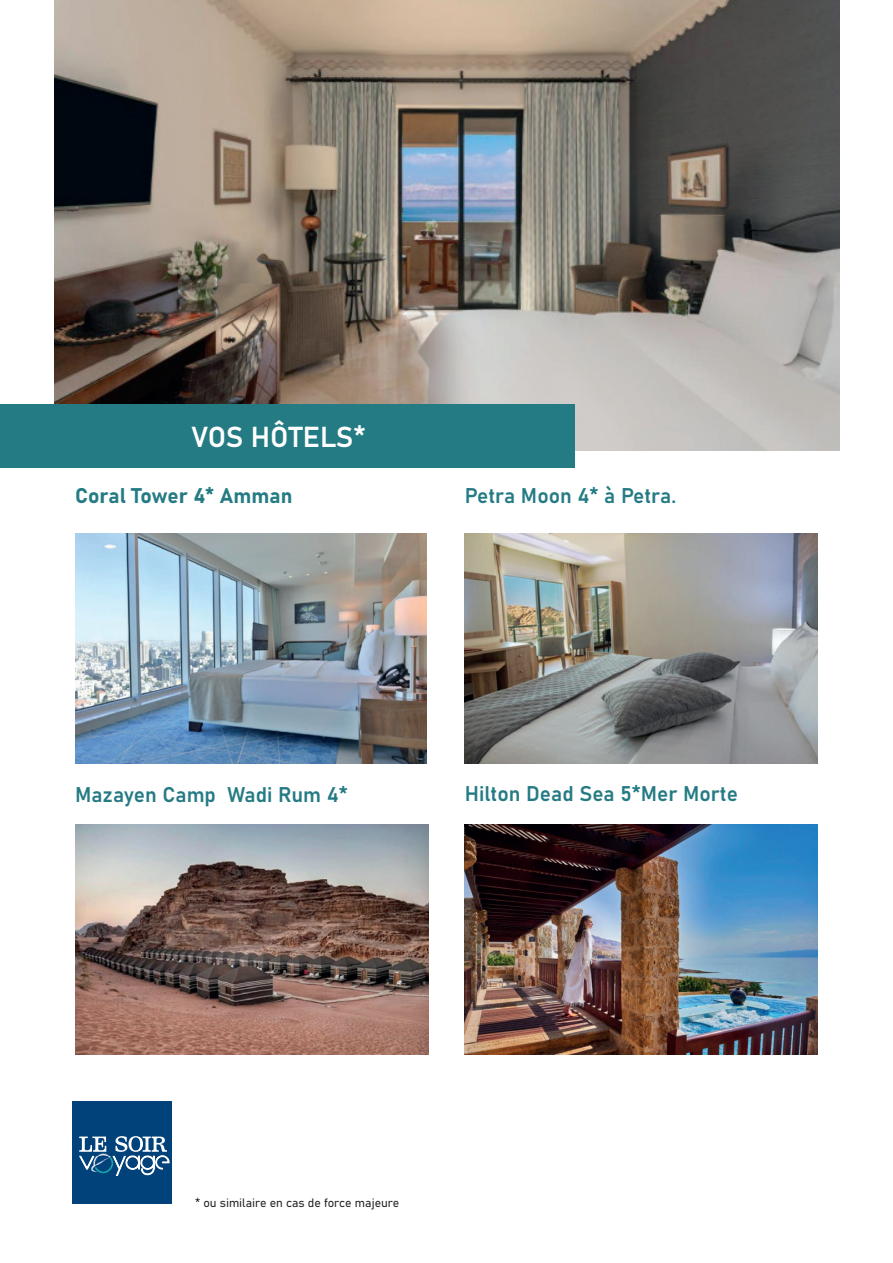
<style>
.page{position:relative;width:893px;height:1263px;background:#fff}
.page>*{position:absolute;margin:0;border:0;box-sizing:border-box;transform-origin:0 0}
.t1{font:28.5px "Bahnschrift";color:#fff}
.t2{font:21px "Bahnschrift";color:#257b84}
.t3{font:12px "Bahnschrift";color:#231f20}
</style>
<div class="page">
<img style="left:55px;top:0;width:784px;height:451px">
<div style="left:72px;top:1101px;width:100px;height:102px;background:#004279"></div>
<svg style="left:79px;top:1136px;width:91px;height:40px"></svg>
<img style="left:75px;top:534px;width:352px;height:229px">
<img style="left:465px;top:534px;width:353px;height:229px">
<img style="left:75px;top:825px;width:353px;height:229px">
<img style="left:465px;top:825px;width:353px;height:229px">
<div style="left:0;top:404px;width:574px;height:64px;background:#257b84"></div>
<h1 class="t1" style="left:191px;top:415px;width:176px">VOS HÔTELS*</h1>
<p class="t2" style="left:75px;top:479px;width:219px">Coral Tower 4* Amman</p>
<p class="t2" style="left:465px;top:479px;width:213px">Petra Moon 4* à Petra.</p>
<p class="t2" style="left:75px;top:779px;width:274px">Mazayen Camp Wadi Rum 4*</p>
<p class="t2" style="left:465px;top:778px;width:275px">Hilton Dead Sea 5*Mer Morte</p>
<p class="t3" style="left:195px;top:1193px;width:206px">* ou similaire en cas de force majeure</p>
</div>
